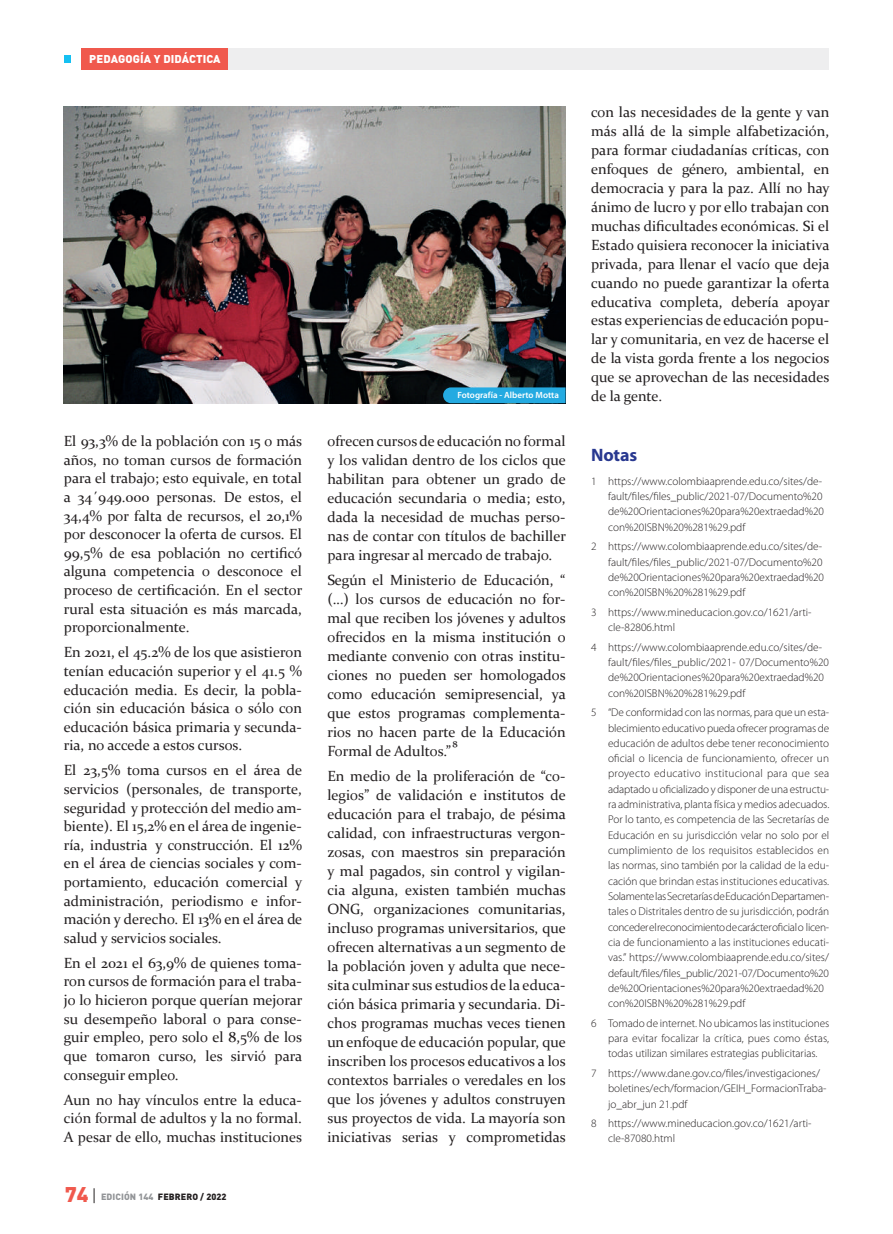
<style>
.page{position:relative;width:893px;height:1234px;background:#fff}
.page>*{position:absolute;margin:0;border:0;box-sizing:border-box;transform-origin:0 0}
.t1{font:900 21px "DIN";color:#f0594d}
.t2{font:700 18px "Myriad Pro";letter-spacing:-.005em;color:#283890}
.t3{font:14.7px/18.9px "Constantia";color:#231f20;text-align:justify}
.t4{font:300 11.25px/15.3px "Myriad Pro";color:#231f20}
.t5{font:900 11.25px "DIN";letter-spacing:.01em;color:#fff}
.t6{font:600 9px "Myriad Pro";color:#fff}
.t7{font:900 9px "DIN";letter-spacing:.01em;color:#231f20}
.s1{color:#939598}
</style>
<div class="page">
<svg style="left:94px;top:1188px;width:1px;height:14px"></svg>
<div style="left:64px;top:55px;width:7px;height:8px;background:#15c0f2"></div>
<div style="left:89px;top:48px;width:740px;height:21px;background:#eeeeef"></div>
<div style="left:82px;top:48px;width:146px;height:21px;background:#f0594d"></div>
<img style="left:64px;top:106px;width:502px;height:297px">
<svg style="left:443px;top:387px;width:123px;height:16px;background:#24a4d9"></svg>
<p class="t5" style="left:89px;top:51px;width:133px">PEDAGOGÍA Y DIDÁCTICA</p>
<p class="t3" style="left:64px;top:431px;width:240px">El 93,3% de la población con 15 o más años, no toman cursos de formación para el trabajo; esto equivale, en total a 34´949.000 personas. De estos, el 34,4% por falta de recursos, el 20,1% por desconocer la oferta de cursos. El 99,5% de esa población no certificó alguna competencia o desconoce el proceso de certificación. En el sector rural esta situación es más marcada, proporcionalmente.</p>
<p class="t3" style="left:64px;top:642px;width:240px">En 2021, el 45.2% de los que asistieron tenían educación superior y el 41.5 % educación media. Es decir, la pobla&shy;ción sin educación básica o sólo con educación básica primaria y secunda&shy;ria, no accede a estos cursos.</p>
<p class="t3" style="left:64px;top:760px;width:240px">El 23,5% toma cursos en el área de servicios (personales, de transporte, seguridad y protección del medio am&shy;biente). El 15,2% en el área de ingenie&shy;ría, industria y construcción. El 12% en el área de ciencias sociales y com&shy;portamiento, educación comercial y administración, periodismo e infor&shy;mación y derecho. El 13% en el área de salud y servicios sociales.</p>
<p class="t3" style="left:64px;top:952px;width:240px">En el 2021 el 63,9% de quienes toma&shy;ron cursos de formación para el traba&shy;jo lo hicieron porque querían mejorar su desempeño laboral o para conse&shy;guir empleo, pero solo el 8,5% de los que tomaron curso, les sirvió para conseguir empleo.</p>
<p class="t3" style="left:64px;top:1089px;width:240px">Aun no hay vínculos entre la educa&shy;ción formal de adultos y la no formal.<br>A pesar de ello, muchas instituciones</p>
<h1 class="t1" style="left:65px;top:1180px;width:25px">74</h1>
<p class="t7" style="left:101px;top:1190px;width:127px"><span class="s1">EDICIÓN 144</span> FEBRERO / 2022</p>
<p class="t6" style="left:457px;top:389px;width:103px">Fotografía - Alberto Motta</p>
<p class="t3" style="left:327px;top:431px;width:240px">ofrecen cursos de educación no formal y los validan dentro de los ciclos que habilitan para obtener un grado de educación secundaria o media; esto, dada la necesidad de muchas perso&shy;nas de contar con títulos de bachiller para ingresar al mercado de trabajo.</p>
<p class="t3" style="left:327px;top:570px;width:240px">Según el Ministerio de Educación, “ (…) los cursos de educación no for&shy;mal que reciben los jóvenes y adultos ofrecidos en la misma institución o mediante convenio con otras institu&shy;ciones no pueden ser homologados como educación semipresencial, ya que estos programas complementa&shy;rios no hacen parte de la Educación Formal de Adultos.” ⁸</p>
<p class="t3" style="left:327px;top:766px;width:240px">En medio de la proliferación de “co&shy;legios” de validación e institutos de educación para el trabajo, de pésima calidad, con infraestructuras vergon&shy;zosas, con maestros sin preparación y mal pagados, sin control y vigilan&shy;cia alguna, existen también muchas ONG, organizaciones comunitarias, incluso programas universitarios, que ofrecen alternativas a un segmento de la población joven y adulta que nece&shy;sita culminar sus estudios de la educa&shy;ción básica primaria y secundaria. Di&shy;chos programas muchas veces tienen un enfoque de educación popular, que inscriben los procesos educativos a los contextos barriales o veredales en los que los jóvenes y adultos construyen sus proyectos de vida. La mayoría son iniciativas serias y comprometidas</p>
<p class="t3" style="left:591px;top:102px;width:240px">con las necesidades de la gente y van más allá de la simple alfabetización, para formar ciudadanías críticas, con enfoques de género, ambiental, en democracia y para la paz. Allí no hay ánimo de lucro y por ello trabajan con muchas dificultades económicas. Si el Estado quisiera reconocer la iniciativa privada, para llenar el vacío que deja cuando no puede garantizar la oferta educativa completa, debería apoyar estas experiencias de educación popu&shy;lar y comunitaria, en vez de hacerse el de la vista gorda frente a los negocios que se aprovechan de las necesidades de la gente.</p>
<p class="t2" style="left:591px;top:443px;width:48px">Notas</p>
<p class="t4" style="left:608px;top:473px;width:217px;text-indent:-17px">1 https://www.colombiaaprende.edu.co/sites/de&shy;fault/files/files_public/2021-07/Documento%20 de%20Orientaciones%20para%20extraedad%20 con%20ISBN%20%281%29.pdf</p>
<p class="t4" style="left:608px;top:538px;width:217px;text-indent:-17px">2 https://www.colombiaaprende.edu.co/sites/de&shy;fault/files/files_public/2021-07/Documento%20 de%20Orientaciones%20para%20extraedad%20 con%20ISBN%20%281%29.pdf</p>
<p class="t4" style="left:608px;top:604px;width:205px;text-indent:-17px">3 https://www.mineducacion.gov.co/1621/arti&shy;cle-82806.html</p>
<p class="t4" style="left:608px;top:639px;width:223px;text-indent:-17px">4 https://www.colombiaaprende.edu.co/sites/de&shy;fault/files/files_public/2021- 07/Documento%20 de%20Orientaciones%20para%20extraedad%20 con%20ISBN%20%281%29.pdf</p>
<p class="t4" style="left:608px;top:704px;width:223px;text-indent:-17px">5 “De conformidad con las normas, para que un esta&shy;blecimiento educativo pueda ofrecer programas de educación de adultos debe tener reconocimiento oficial o licencia de funcionamiento, ofrecer un proyecto educativo institucional para que sea adaptado u oficializado y disponer de una estructu&shy;ra administrativa, planta física y medios adecuados.<br>Por lo tanto, es competencia de las Secretarías de Educación en su jurisdicción velar no solo por el cumplimiento de los requisitos establecidos en las normas, sino también por la calidad de la edu&shy;cación que brindan estas instituciones educativas.<br>Solamente las Secretarías de Educación Departamen&shy;tales o Distritales dentro de su jurisdicción, podrán conceder el reconocimiento de carácter oficial o licen&shy;cia de funcionamiento a las instituciones educati&shy;vas.” https://www.colombiaaprende.edu.co/sites/ default/files/files_public/2021-07/Documento%20 de%20Orientaciones%20para%20extraedad%20 con%20ISBN%20%281%29.pdf</p>
<p class="t4" style="left:608px;top:1014px;width:223px;text-align:justify;text-indent:-17px">6 Tomado de internet. No ubicamos las instituciones para evitar focalizar la crítica, pues como éstas, todas utilizan similares estrategias publicitarias.</p>
<p class="t4" style="left:608px;top:1065px;width:220px;text-indent:-17px">7 https://www.dane.gov.co/files/investigaciones/ boletines/ech/formacion/GEIH_FormacionTraba&shy;jo_abr_jun 21.pdf</p>
<p class="t4" style="left:608px;top:1115px;width:205px;text-indent:-17px">8 https://www.mineducacion.gov.co/1621/arti&shy;cle-87080.html</p>
</div>
